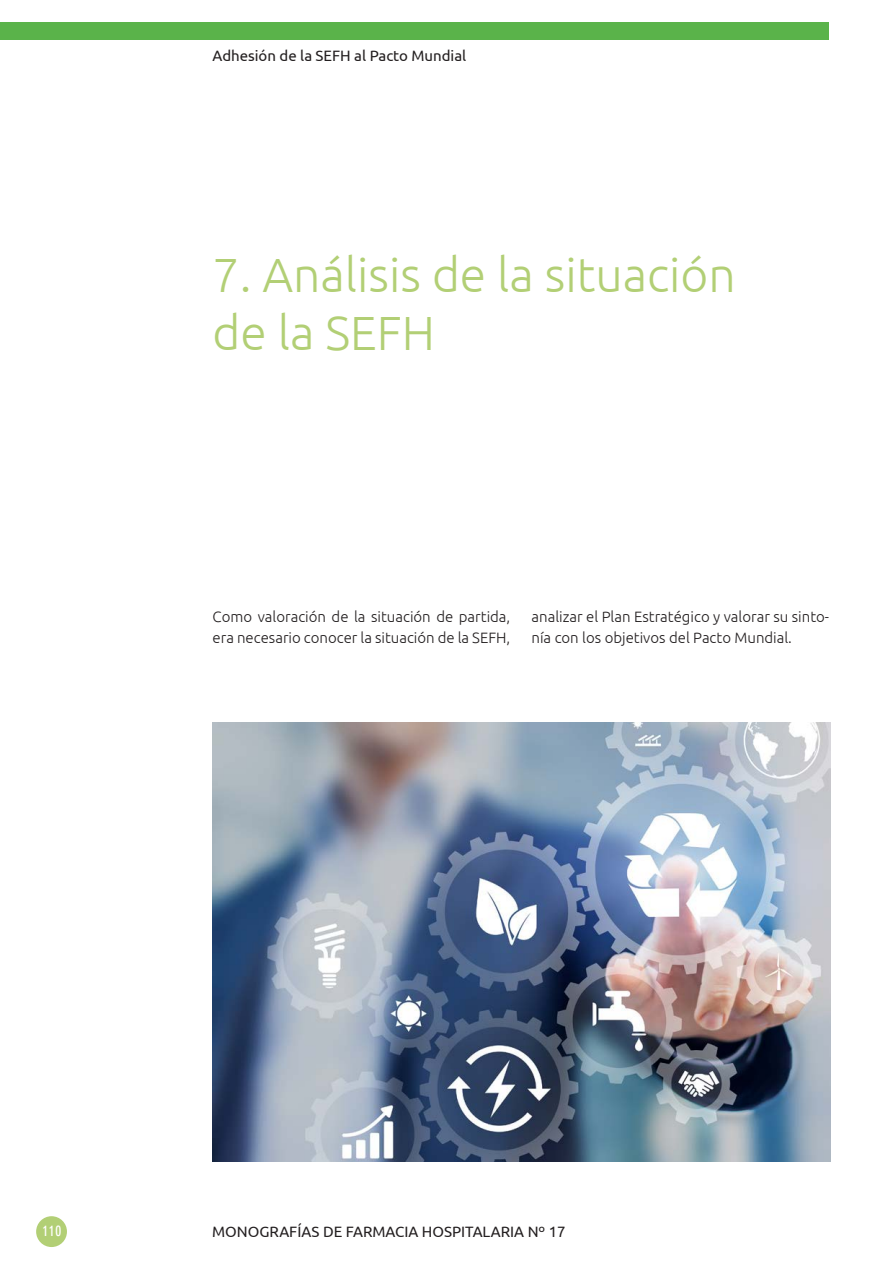
<style>
.page{position:relative;width:893px;height:1263px;background:#fff}
.page>*{position:absolute;margin:0;border:0;box-sizing:border-box;transform-origin:0 0}
.Subtitulo_1_impar{font:300 48px/57.6px "Ubuntu";color:#b2cf75}
.C__texto{font:300 15px/21px "Ubuntu";color:#231f20}
.t1{font:15px "Ubuntu";color:#231f20}
.t2{font:15px "Ubuntu Condensed";color:#fff}
</style>
<div class="page">
<div style="left:36px;top:1216px;width:31px;height:31px;background:#b2cf75;border-radius:50%"></div>
<div style="left:0;top:23px;width:829px;height:17px;background:#5ab34a"></div>
<img style="left:213px;top:723px;width:618px;height:438px">
<p class="t1" style="left:213px;top:46px;width:255px">Adhesión de la SEFH al Pacto Mundial</p>
<p class="Subtitulo_1_impar" style="left:213px;top:245px;width:525px">7. Análisis de la situación de la SEFH</p>
<p class="C__texto" style="left:213px;top:606px;width:299px">Como valoración de la situación de partida, era necesario conocer la situación de la SEFH,</p>
<p class="C__texto" style="left:531px;top:606px;width:299px">analizar el Plan Estratégico y valorar su sinto&shy;nía con los objetivos del Pacto Mundial.</p>
<p class="t2" style="left:42px;top:1221px;width:21px">110</p>
<p class="t1" style="left:212px;top:1222px;width:355px">MONOGRAFÍAS DE FARMACIA HOSPITALARIA Nº 17</p>
</div>
